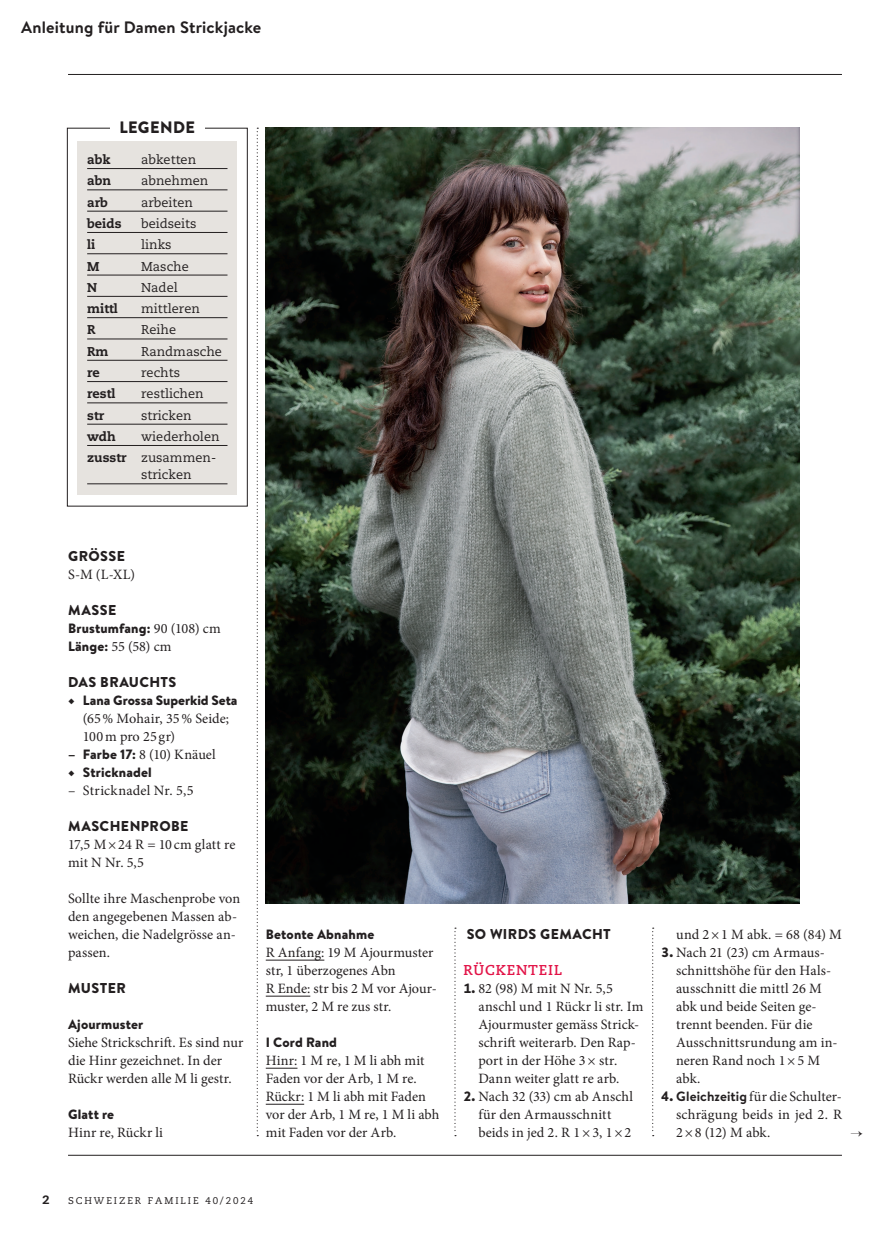
<style>
.page{position:relative;width:893px;height:1234px;background:#fff}
.page>*{position:absolute;margin:0;border:0;box-sizing:border-box;transform-origin:0 0}
.t1{font:700 16.5px "Brandon Text";letter-spacing:.01em;color:#231f20}
.t2{font:900 16.5px "Brandon Text";letter-spacing:.025em;color:#231f20}
.t3{font:14.25px/18px "Minion Pro";letter-spacing:.005em;color:#231f20}
.t4{font:900 14.25px "Brandon Text";letter-spacing:.03em;color:#231f20}
.t5{font:700 14.25px "Caecilia";letter-spacing:.06em;color:#e21347}
.t6{font:900 13.5px "Brandon Text";letter-spacing:.01em;color:#231f20}
.t7{font:12.75px/21.3px "Caecilia";color:#231f20;text-align:right}
.t8{font:800 12.75px "Caecilia";color:#231f20}
.t9{font:800 12px "Caecilia";color:#231f20}
.t10{font:9.75px "Caecilia";letter-spacing:.2em;color:#231f20}
.s1{font-weight:800}
.s2{font-family:"Minion Pro";font-weight:400;font-size:14.25px}
.s3{font-family:"Brandon Text";font-weight:900;font-size:13.5px}
.s4{font-family:"Brandon Text";font-weight:700;font-size:13.5px}
</style>
<div class="page">
<hr style="left:68px;top:1154px;width:774px;height:1px;background:#231f20">
<hr style="left:68px;top:74px;width:774px;height:1px;background:#231f20">
<img style="left:266px;top:128px;width:533px;height:774px">
<svg style="left:257px;top:128px;width:1px;height:1004px"></svg>
<svg style="left:454px;top:927px;width:2px;height:204px"></svg>
<svg style="left:652px;top:927px;width:2px;height:205px"></svg>
<hr style="left:266px;top:959px;width:58px;height:1px;background:#231f20">
<hr style="left:266px;top:995px;width:44px;height:1px;background:#231f20">
<hr style="left:266px;top:1067px;width:31px;height:1px;background:#231f20">
<hr style="left:266px;top:1103px;width:38px;height:1px;background:#231f20">
<div style="left:67px;top:128px;width:181px;height:378px;border:1px solid #231f20"></div>
<div style="left:110px;top:111px;width:95px;height:33px;background:#fff"></div>
<div style="left:78px;top:141px;width:159px;height:353px;background:#e6e3df"></div>
<hr style="left:87px;top:168px;width:140px;height:1px;background:#231f20">
<hr style="left:87px;top:189px;width:140px;height:1px;background:#231f20">
<hr style="left:87px;top:211px;width:140px;height:1px;background:#231f20">
<hr style="left:87px;top:232px;width:140px;height:1px;background:#231f20">
<hr style="left:87px;top:253px;width:140px;height:1px;background:#231f20">
<hr style="left:87px;top:275px;width:140px;height:1px;background:#231f20">
<hr style="left:87px;top:296px;width:140px;height:1px;background:#231f20">
<hr style="left:87px;top:317px;width:140px;height:1px;background:#231f20">
<hr style="left:87px;top:338px;width:140px;height:1px;background:#231f20">
<hr style="left:87px;top:360px;width:140px;height:1px;background:#231f20">
<hr style="left:87px;top:381px;width:140px;height:1px;background:#231f20">
<hr style="left:87px;top:402px;width:140px;height:1px;background:#231f20">
<hr style="left:87px;top:424px;width:140px;height:1px;background:#231f20">
<hr style="left:87px;top:445px;width:140px;height:1px;background:#231f20">
<hr style="left:87px;top:483px;width:140px;height:1px;background:#231f20">
<p class="t1" style="left:21px;top:16px;width:242px">Anleitung für Damen Strickjacke</p>
<p class="t2" style="left:119px;top:116px;width:77px">LEGENDE</p>
<p class="t8" style="left:87px;top:152px;width:25px">abk</p>
<p class="t7" style="left:141px;top:149px;width:57px">abketten</p>
<p class="t8" style="left:87px;top:173px;width:26px">abn</p>
<p class="t7" style="left:141px;top:170px;width:69px">abnehmen</p>
<p class="t8" style="left:87px;top:194px;width:22px">arb</p>
<p class="t7" style="left:141px;top:192px;width:53px">arbeiten</p>
<p class="t8" style="left:87px;top:215px;width:36px">beids</p>
<p class="t7" style="left:141px;top:213px;width:57px">beidseits</p>
<p class="t8" style="left:87px;top:237px;width:10px">li</p>
<p class="t7" style="left:141px;top:234px;width:32px">links</p>
<p class="t8" style="left:87px;top:258px;width:14px">M</p>
<p class="t7" style="left:141px;top:256px;width:49px">Masche</p>
<p class="t8" style="left:87px;top:279px;width:12px">N</p>
<p class="t7" style="left:141px;top:277px;width:38px">Nadel</p>
<p class="t8" style="left:87px;top:301px;width:32px">mittl</p>
<p class="t7" style="left:141px;top:298px;width:60px">mittleren</p>
<p class="t8" style="left:87px;top:322px;width:10px">R</p>
<p class="t7" style="left:141px;top:319px;width:36px">Reihe</p>
<p class="t8" style="left:87px;top:343px;width:23px">Rm</p>
<p class="t7" style="left:141px;top:341px;width:82px">Randmasche</p>
<p class="t8" style="left:87px;top:364px;width:14px">re</p>
<p class="t7" style="left:141px;top:362px;width:40px">rechts</p>
<p class="t8" style="left:87px;top:386px;width:30px">restl</p>
<p class="t7" style="left:141px;top:383px;width:64px">restlichen</p>
<p class="t8" style="left:87px;top:407px;width:18px">str</p>
<p class="t7" style="left:141px;top:404px;width:52px">stricken</p>
<p class="t8" style="left:87px;top:428px;width:30px">wdh</p>
<p class="t7" style="left:87px;top:426px;width:134px">wiederholen<br><span class="s1">zusstr</span> zusammen-</p>
<p class="t7" style="left:141px;top:464px;width:52px">stricken</p>
<p class="t4" style="left:68px;top:545px;width:58px">GRÖSSE</p>
<p class="t3" style="left:68px;top:565px;width:68px">S-M (L-XL)</p>
<p class="t4" style="left:68px;top:599px;width:50px">MASSE</p>
<p class="t6" style="left:68px;top:618px;width:154px">Brustumfang: <span class="s2">90 (108) cm</span></p>
<p class="t3" style="left:68px;top:637px;width:105px"><span class="s3">Länge:</span> 55 (58) cm</p>
<p class="t4" style="left:68px;top:671px;width:110px">DAS BRAUCHTS</p>
<p class="t6" style="left:68px;top:690px;width:171px"><span class="s2">◆</span> Lana Grossa Superkid Seta</p>
<p class="t3" style="left:83px;top:709px;width:148px">(65% Mohair, 35% Seide;<br>100m pro 25 gr)</p>
<p class="t3" style="left:68px;top:745px;width:149px"><span class="s3">– Farbe 17:</span> 8 (10) Knäuel</p>
<p class="t6" style="left:68px;top:762px;width:85px"><span class="s2">◆</span> Stricknadel</p>
<p class="t3" style="left:68px;top:781px;width:127px">– Stricknadel Nr. 5,5</p>
<p class="t4" style="left:68px;top:815px;width:122px">MASCHENPROBE</p>
<p class="t3" style="left:68px;top:835px;width:169px">17,5 M×24 R = 10 cm glatt re mit N Nr. 5,5</p>
<p class="t3" style="left:68px;top:889px;width:174px">Sollte ihre Maschenprobe von den angegebenen Massen ab&shy;weichen, die Nadelgrösse an&shy;passen.</p>
<p class="t4" style="left:68px;top:977px;width:59px">MUSTER</p>
<p class="t6" style="left:68px;top:1014px;width:77px">Ajourmuster</p>
<p class="t3" style="left:68px;top:1033px;width:177px">Siehe Strickschrift. Es sind nur die Hinr gezeichnet. In der<br>Rückr werden alle M li gestr.</p>
<p class="t6" style="left:68px;top:1104px;width:48px">Glatt re</p>
<p class="t3" style="left:68px;top:1123px;width:97px">Hinr re, Rückr li</p>
<p class="t6" style="left:266px;top:924px;width:110px">Betonte Abnahme</p>
<p class="t3" style="left:266px;top:943px;width:173px">R Anfang: 19 M Ajourmuster str, 1 überzogenes Abn<br>R Ende: str bis 2 M vor Ajour&shy;muster, 2 M re zus str.</p>
<p class="t6" style="left:266px;top:1032px;width:73px">I Cord Rand</p>
<p class="t3" style="left:266px;top:1051px;width:175px">Hinr: 1 M re, 1 M li abh mit<br>Faden vor der Arb, 1 M re.<br>Rückr: 1 M li abh mit Faden vor der Arb, 1 M re, 1 M li abh mit Faden vor der Arb.</p>
<p class="t9" style="left:43px;top:1192px;width:9px">2</p>
<p class="t10" style="left:68px;top:1194px;width:187px">SCHWEIZER FAMILIE 40/2024</p>
<p class="t4" style="left:467px;top:923px;width:146px">SO WIRDS GEMACHT</p>
<p class="t5" style="left:463px;top:961px;width:101px">RÜCKENTEIL</p>
<p class="t3" style="left:478px;top:979px;width:167px;text-indent:-15px"><span class="s3">1.</span> 82 (98) M mit N Nr. 5,5 anschl und 1 Rückr li str. Im<br>Ajourmuster gemäss Strick&shy;schrift weiterarb. Den Rap&shy;port in der Höhe 3× str.<br>Dann weiter glatt re arb.</p>
<p class="t3" style="left:478px;top:1087px;width:156px;text-indent:-15px"><span class="s3">2.</span> Nach 32 (33) cm ab Anschl für den Armausschnitt beids in jed 2. R 1× 3, 1×2</p>
<p class="t3" style="left:676px;top:925px;width:167px">und 2×1 M abk. = 68 (84) M</p>
<p class="t3" style="left:676px;top:943px;width:163px;text-indent:-15px"><span class="s3">3.</span> Nach 21 (23) cm Armaus&shy;schnittshöhe für den Hals&shy;ausschnitt die mittl 26 M abk und beide Seiten ge&shy;trennt beenden. Für die<br>Ausschnittsrundung am in&shy;neren Rand noch 1×5 M abk.</p>
<p class="t3" style="left:676px;top:1087px;width:167px;text-align:justify;text-indent:-15px"><span class="s3">4.</span> <span class="s4">Gleichzeitig</span> für die Schulter&shy;schrägung beids in jed 2. R 2×8 (12) M abk.</p>
</div>
